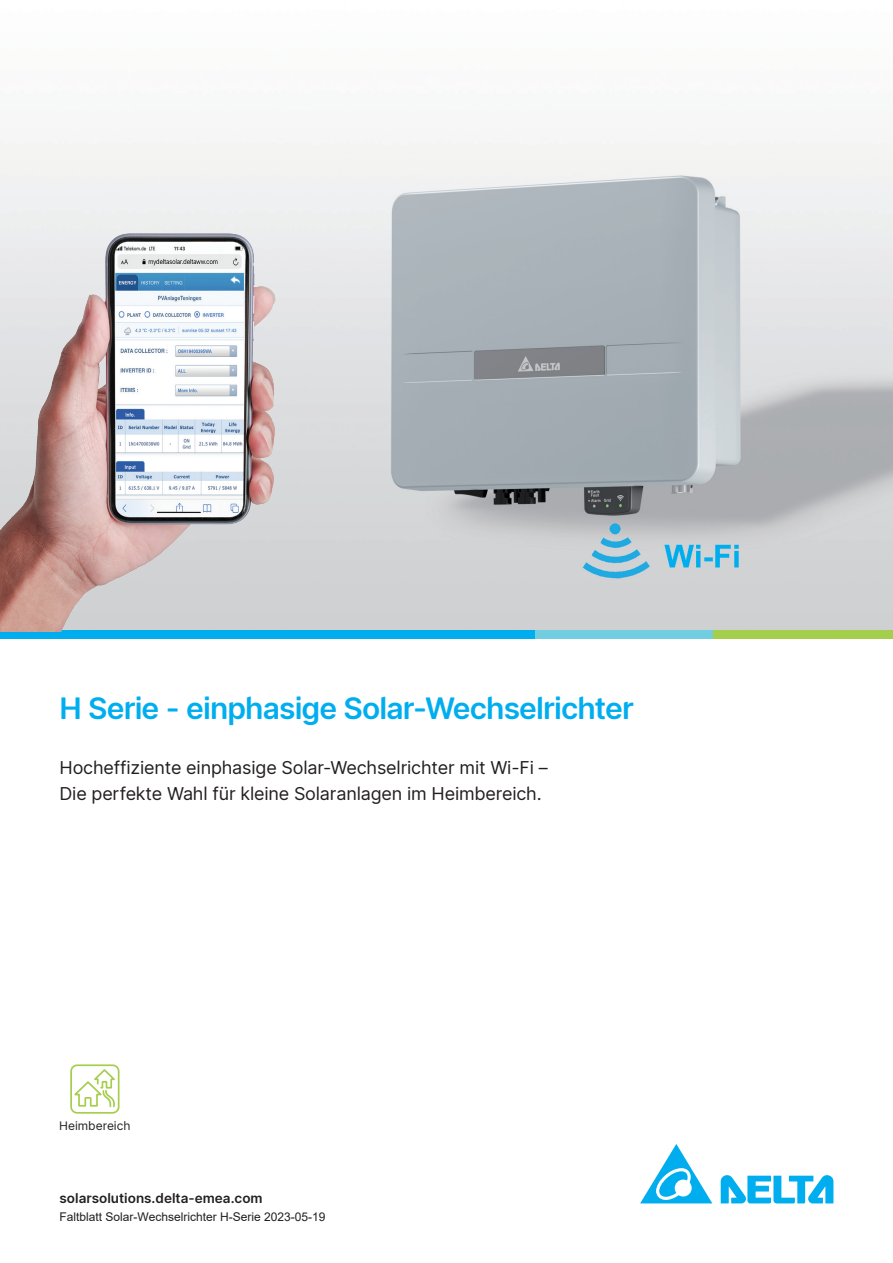
<style>
.page{position:relative;width:893px;height:1263px;background:#fff}
.page>*{position:absolute;margin:0;border:0;box-sizing:border-box;transform-origin:0 0}
.ST-Title_L-pf{font:600 30px "Delta Sans";letter-spacing:-.03em;color:#00aeef}
.ST-Teaser_L-pf{font:18px "Delta Sans";letter-spacing:-.01em;color:#231f20}
.CD-Website_address-p{font:600 13.5px "Delta Sans";color:#231f20}
.t1{font:12px "Arial";color:#231f20}
.ST-Solution_C-pf{font:12px "Delta Sans";color:#231f20}
</style>
<div class="page">
<img style="left:0;top:138px;width:893px;height:492px">
<div style="left:0;top:630px;width:535px;height:9px;background:#00aeef"></div>
<div style="left:535px;top:630px;width:179px;height:9px;background:#71cee1"></div>
<div style="left:714px;top:630px;width:179px;height:9px;background:#a4ce4c"></div>
<img style="left:0;top:233px;width:283px;height:398px">
<svg style="left:721px;top:1175px;width:112px;height:28px"></svg>
<svg style="left:640px;top:1144px;width:72px;height:59px"></svg>
<svg style="left:70px;top:1064px;width:50px;height:50px"></svg>
<p class="ST-Title_L-pf" style="left:60px;top:685px;width:576px">H Serie - einphasige Solar-Wechselrichter</p>
<p class="ST-Teaser_L-pf" style="left:60px;top:755px;width:490px">Hocheffiziente einphasige Solar-Wechselrichter mit Wi‑Fi –</p>
<p class="ST-Teaser_L-pf" style="left:60px;top:780px;width:484px">Die perfekte Wahl für kleine Solaranlagen im Heimbereich.</p>
<p class="ST-Solution_C-pf" style="left:59px;top:1117px;width:73px">Heimbereich</p>
<p class="CD-Website_address-p" style="left:60px;top:1188px;width:205px">solarsolutions.delta-emea.com</p>
<p class="t1" style="left:60px;top:1208px;width:267px">Faltblatt Solar-Wechselrichter H-Serie 2023-05-19</p>
</div>
